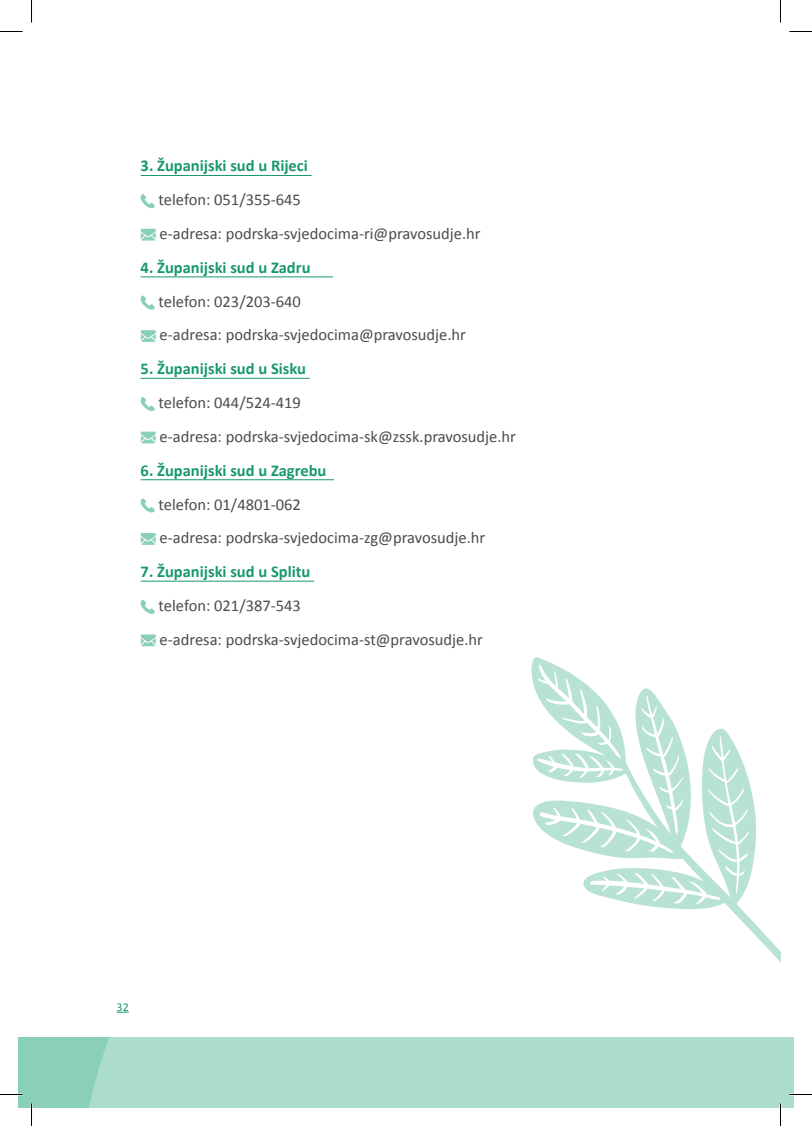
<style>
.page{position:relative;width:812px;height:1126px;background:#fff}
.page>*{position:absolute;margin:0;border:0;box-sizing:border-box;transform-origin:0 0}
.t1{font:16.5px/33.8px "Calibri";color:#4b4c4d}
.t2{font:700 16.5px "Calibri";color:#18986e}
.t3{font:12px "Calibri";color:#18986e}
</style>
<div class="page">
<div style="left:19px;top:1037px;width:774px;height:70px;background:#8acfb7"></div>
<svg style="left:89px;top:951px;width:704px;height:156px"></svg>
<svg style="left:117px;top:1012px;width:12px;height:1px"></svg>
<hr style="left:141px;top:175px;width:170px;height:1px;background:#18986e">
<hr style="left:141px;top:277px;width:192px;height:1px;background:#18986e">
<hr style="left:141px;top:378px;width:169px;height:1px;background:#18986e">
<hr style="left:141px;top:479px;width:193px;height:1px;background:#18986e">
<hr style="left:141px;top:581px;width:173px;height:1px;background:#18986e">
<svg style="left:140px;top:194px;width:15px;height:15px"></svg>
<svg style="left:141px;top:229px;width:15px;height:12px"></svg>
<svg style="left:140px;top:295px;width:15px;height:15px"></svg>
<svg style="left:141px;top:330px;width:15px;height:12px"></svg>
<svg style="left:140px;top:397px;width:15px;height:14px"></svg>
<svg style="left:141px;top:432px;width:15px;height:11px"></svg>
<svg style="left:140px;top:498px;width:15px;height:15px"></svg>
<svg style="left:141px;top:533px;width:15px;height:12px"></svg>
<svg style="left:140px;top:600px;width:15px;height:14px"></svg>
<svg style="left:141px;top:634px;width:15px;height:12px"></svg>
<svg style="left:528px;top:657px;width:252px;height:309px"></svg>
<hr style="left:779px;top:1103px;width:2px;height:23px;background:#fff">
<svg style="left:0;top:31px;width:23px;height:1px"></svg>
<svg style="left:789px;top:31px;width:22px;height:1px"></svg>
<svg style="left:0;top:1094px;width:23px;height:1px"></svg>
<svg style="left:789px;top:1094px;width:22px;height:1px"></svg>
<svg style="left:31px;top:0;width:1px;height:22px"></svg>
<svg style="left:31px;top:1103px;width:1px;height:23px"></svg>
<svg style="left:780px;top:0;width:1px;height:22px"></svg>
<svg style="left:780px;top:1103px;width:1px;height:23px"></svg>
<p class="t2" style="left:141px;top:155px;width:169px">3. županijski sud u rijeci</p>
<p class="t1" style="left:158px;top:183px;width:323px">telefon: 051/355-645<br>e-adresa: podrska-svjedocima-ri@pravosudje.hr</p>
<p class="t2" style="left:141px;top:257px;width:171px">4. županijski sud u zadru</p>
<p class="t1" style="left:158px;top:284px;width:309px">telefon: 023/203-640<br>e-adresa: podrska-svjedocima@pravosudje.hr</p>
<p class="t2" style="left:141px;top:358px;width:167px">5. županijski sud u sisku</p>
<p class="t1" style="left:158px;top:386px;width:359px">telefon: 044/524-419<br>e-adresa: podrska-svjedocima-sk@zssk.pravosudje.hr</p>
<p class="t2" style="left:141px;top:460px;width:187px">6. županijski sud u zagrebu</p>
<p class="t1" style="left:158px;top:487px;width:328px">telefon: 01/4801-062<br>e-adresa: podrska-svjedocima-zg@pravosudje.hr</p>
<p class="t2" style="left:141px;top:561px;width:171px">7. županijski sud u splitu</p>
<p class="t1" style="left:158px;top:589px;width:326px">telefon: 021/387-543<br>e-adresa: podrska-svjedocima-st@pravosudje.hr</p>
<p class="t3" style="left:117px;top:999px;width:14px">32</p>
</div>
